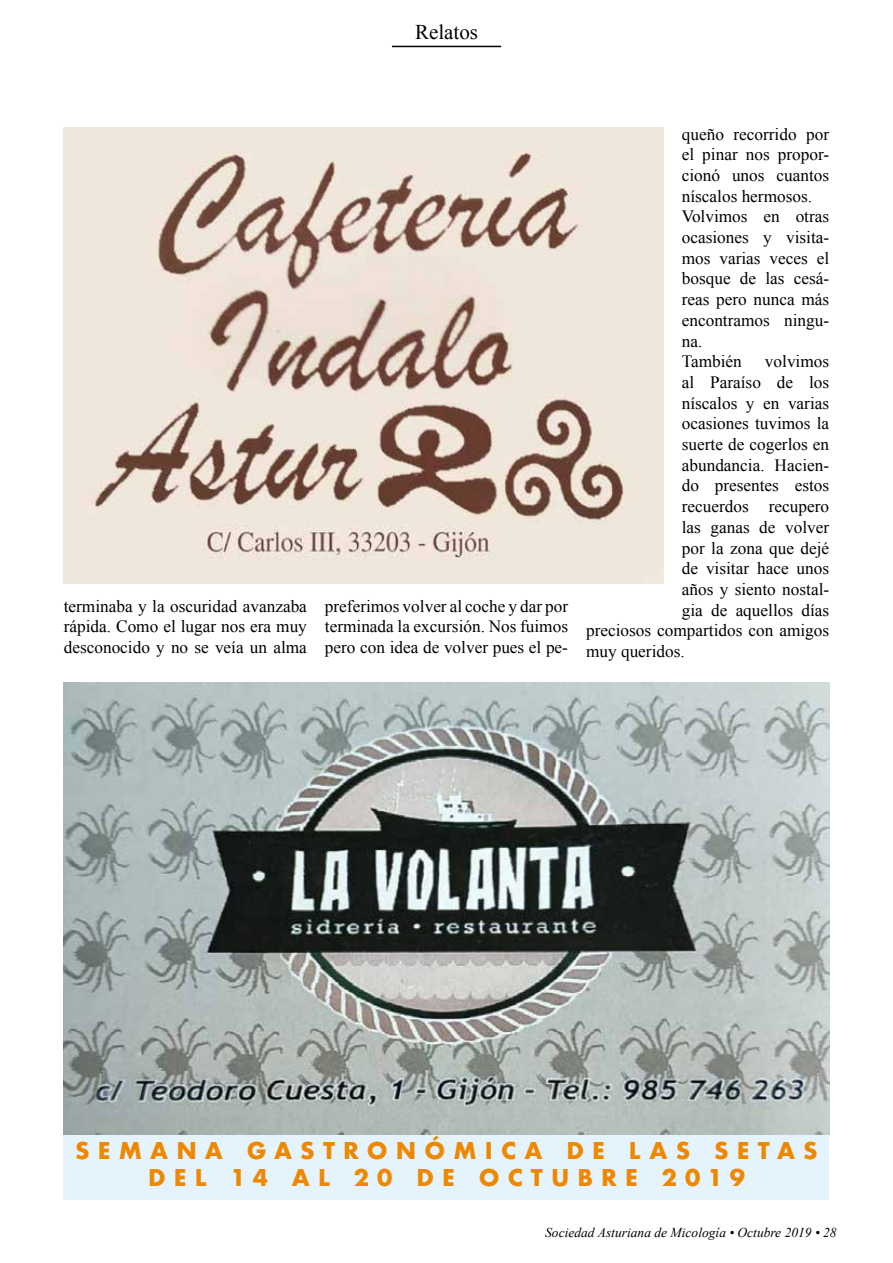
<style>
.page{position:relative;width:893px;height:1263px;background:#fff}
.page>*{position:absolute;margin:0;border:0;box-sizing:border-box;transform-origin:0 0}
.t1{font:700 22.5px/27px "Futura";letter-spacing:.36em;color:#e80;text-align:center}
.t2{font:21px "Times New Roman";color:#000}
.t3{font:17.25px/20.7px "Times New Roman";color:#000;text-align:justify}
.t4{font:italic 13.5px "Times New Roman";color:#000}
</style>
<div class="page">
<div style="left:64px;top:1127px;width:765px;height:72px;background:#e5f4fc"></div>
<hr style="left:392px;top:46px;width:109px;height:1px;background:#000">
<img style="left:64px;top:683px;width:765px;height:451px">
<img style="left:64px;top:128px;width:599px;height:455px">
<p class="t2" style="left:415px;top:18px;width:64px">Relatos</p>
<p class="t3" style="left:64px;top:595px;width:245px">terminaba y la oscuridad avanzaba rápida. Como el lugar nos era muy desconocido y no se veía un alma</p>
<p class="t3" style="left:325px;top:595px;width:245px">preferimos volver al coche y dar por terminada la excursión. Nos fuimos pero con idea de volver pues el pe-</p>
<p class="t3" style="left:682px;top:123px;width:149px;text-align:left">queño recorrido por el pinar nos propor&shy;cionó unos cuantos níscalos hermosos.<br>Volvimos en otras ocasiones y visita&shy;mos varias veces el bosque de las cesá&shy;reas pero nunca más encontramos ningu&shy;na.<br>También</p>
<p class="t3" style="left:765px;top:351px;width:66px">volvimos</p>
<p class="t3" style="left:682px;top:372px;width:149px">al Paraíso de los</p>
<p class="t3" style="left:682px;top:392px;width:149px">níscalos y en varias</p>
<p class="t3" style="left:682px;top:413px;width:149px">ocasiones tuvimos la</p>
<p class="t3" style="left:682px;top:434px;width:149px">suerte de cogerlos en</p>
<p class="t3" style="left:682px;top:454px;width:149px">abundancia. Hacien-</p>
<p class="t3" style="left:682px;top:475px;width:149px">do presentes estos</p>
<p class="t3" style="left:682px;top:496px;width:149px">recuerdos recupero</p>
<p class="t3" style="left:682px;top:516px;width:149px">las ganas de volver</p>
<p class="t3" style="left:682px;top:537px;width:149px">por la zona que dejé</p>
<p class="t3" style="left:682px;top:558px;width:149px">de visitar hace unos</p>
<p class="t3" style="left:682px;top:579px;width:149px">años y siento nostal-</p>
<p class="t3" style="left:682px;top:599px;width:149px">gia de aquellos días</p>
<p class="t3" style="left:586px;top:620px;width:245px">preciosos compartidos con amigos</p>
<p class="t3" style="left:586px;top:641px;width:100px">muy queridos.</p>
<h1 class="t1" style="left:75px;top:1137px;width:744px">SEMANA GASTRONÓMICA DE LAS SETAS<br>DEL 14 AL 20 DE OCTUBRE 2019</h1>
<p class="t4" style="left:545px;top:1223px;width:293px">Sociedad Asturiana de Micología • Octubre 2019 • 28</p>
</div>
